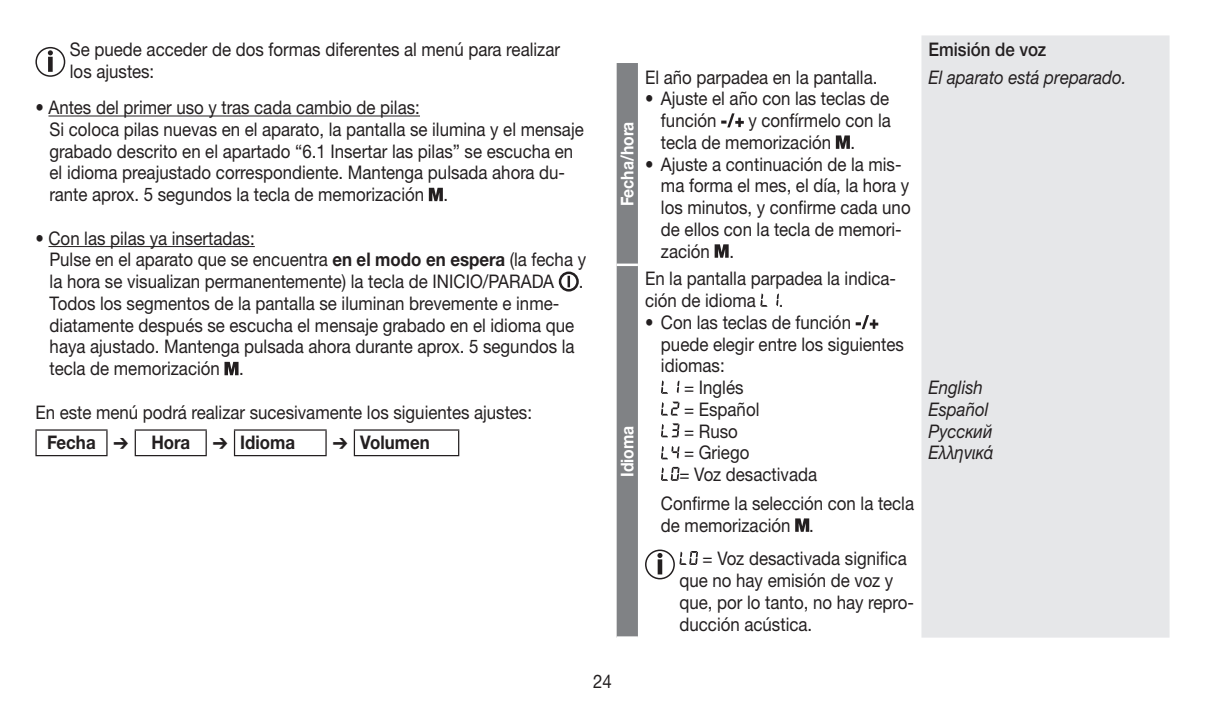
<style>
.page{position:relative;width:1205px;height:709px;background:#fff}
.page>*{position:absolute;margin:0;border:0;box-sizing:border-box;transform-origin:0 0}
.t1{font:18.75px/21.8px "Helvetica Neue LTW1 G";color:#231f20;scale:.9 1}
.t2{font:italic 18.75px/21.8px "Helvetica Neue LTW1 G";color:#231f20;scale:.9 1}
.t3{font:500 18.75px "Helvetica Neue LTW1 G";color:#231f20;scale:.9 1}
.t4{font:700 18.75px "Helvetica Neue LTW1 G";color:#231f20;scale:.9 1}
.t5{font:700 17.5px "Helvetica Neue LTW1 G";color:#fff;scale:.9 1}
.s1{font-weight:700}
</style>
<div class="page">
<hr style="left:48px;top:115px;width:372px;height:1px;background:#231f20">
<hr style="left:48px;top:246px;width:207px;height:1px;background:#231f20">
<div style="left:35px;top:47px;width:30px;height:30px;border:2px solid #231f20;border-radius:50%"></div>
<div style="left:48px;top:57px;width:5px;height:15px;border:2px solid #231f20"></div>
<svg style="left:48px;top:50px;width:5px;height:5px"></svg>
<svg style="left:429px;top:188px;width:14px;height:13px"></svg>
<div style="left:559px;top:271px;width:20px;height:20px;border:2px solid #231f20;border-radius:50%"></div>
<svg style="left:567px;top:276px;width:3px;height:11px"></svg>
<svg style="left:224px;top:362px;width:14px;height:13px"></svg>
<hr style="left:35px;top:429px;width:73px;height:1px;background:#231f20">
<hr style="left:35px;top:430px;width:2px;height:25px;background:#231f20">
<hr style="left:106px;top:430px;width:2px;height:25px;background:#231f20">
<hr style="left:135px;top:429px;width:72px;height:1px;background:#231f20">
<svg style="left:135px;top:430px;width:1px;height:25px"></svg>
<svg style="left:206px;top:430px;width:1px;height:25px"></svg>
<hr style="left:234px;top:429px;width:93px;height:1px;background:#231f20">
<svg style="left:234px;top:430px;width:1px;height:25px"></svg>
<hr style="left:325px;top:430px;width:2px;height:25px;background:#231f20">
<hr style="left:354px;top:429px;width:105px;height:1px;background:#231f20">
<svg style="left:354px;top:430px;width:1px;height:25px"></svg>
<svg style="left:458px;top:430px;width:1px;height:25px"></svg>
<hr style="left:35px;top:455px;width:73px;height:1px;background:#231f20">
<hr style="left:135px;top:455px;width:72px;height:1px;background:#231f20">
<hr style="left:234px;top:455px;width:93px;height:1px;background:#231f20">
<hr style="left:354px;top:455px;width:105px;height:1px;background:#231f20">
<div style="left:921px;top:35px;width:248px;height:602px;background:#e6e7e9"></div>
<div style="left:617px;top:63px;width:21px;height:573px;background:#808285"></div>
<hr style="left:617px;top:263px;width:21px;height:3px;background:#fff">
<svg style="left:721px;top:113px;width:23px;height:14px"></svg>
<svg style="left:836px;top:135px;width:14px;height:14px"></svg>
<svg style="left:714px;top:244px;width:15px;height:14px"></svg>
<svg style="left:760px;top:293px;width:19px;height:14px"></svg>
<svg style="left:855px;top:315px;width:23px;height:14px"></svg>
<svg style="left:661px;top:380px;width:18px;height:14px"></svg>
<svg style="left:661px;top:401px;width:18px;height:14px"></svg>
<svg style="left:661px;top:423px;width:18px;height:14px"></svg>
<svg style="left:661px;top:446px;width:18px;height:13px"></svg>
<svg style="left:661px;top:467px;width:18px;height:14px"></svg>
<svg style="left:795px;top:518px;width:14px;height:14px"></svg>
<div style="left:645px;top:549px;width:30px;height:30px;border:2px solid #231f20;border-radius:50%"></div>
<div style="left:658px;top:559px;width:4px;height:15px;border:2px solid #231f20"></div>
<svg style="left:657px;top:553px;width:5px;height:5px"></svg>
<svg style="left:679px;top:551px;width:19px;height:14px"></svg>
<p class="t1" style="left:70px;top:39px;width:546px">Se puede acceder de dos formas diferentes al menú para realizar los ajustes:</p>
<p class="t1" style="left:50px;top:96px;width:595px;text-indent:-14px">• Antes del primer uso y tras cada cambio de pilas:<br>Si coloca pilas nuevas en el aparato, la pantalla se ilumina y el mensaje grabado descrito en el apartado “6.1 Insertar las pilas” se escucha en el idioma preajustado correspondiente. Mantenga pulsada ahora du&shy;rante aprox. 5 segundos la tecla de memorización .</p>
<p class="t1" style="left:50px;top:227px;width:597px;text-indent:-14px">• Con las pilas ya insertadas:<br>Pulse en el aparato que se encuentra <span class="s1">en el modo en espera</span> (la fecha y la hora se visualizan permanentemente) la tecla de INICIO/PARADA</p>
<p class="t1" style="left:579px;top:270px;width:7px">.</p>
<p class="t1" style="left:50px;top:292px;width:585px">Todos los segmentos de la pantalla se iluminan brevemente e inme&shy;diatamente después se escucha el mensaje grabado en el idioma que haya ajustado. Mantenga pulsada ahora durante aprox. 5 segundos la tecla de memorización .</p>
<p class="t1" style="left:47px;top:397px;width:540px;line-height:30.2px;text-indent:-12px">En este menú podrá realizar sucesivamente los siguientes ajustes:<br><span class="s1">Fecha</span> ➔ <span class="s1">Hora</span> ➔ <span class="s1">Idioma</span></p>
<p class="t4" style="left:333px;top:431px;width:109px">➔ Volumen</p>
<p class="t5" style="left:616px;top:206px;width:96px;rotate:-90deg">Fecha/hora</p>
<p class="t5" style="left:616px;top:477px;width:58px;rotate:-90deg">Idioma</p>
<p class="t3" style="left:928px;top:38px;width:132px">Emisión de voz</p>
<p class="t1" style="left:645px;top:66px;width:260px">El año parpadea en la pantalla.</p>
<p class="t2" style="left:928px;top:66px;width:221px">El aparato está preparado.</p>
<p class="t1" style="left:661px;top:88px;width:255px;text-indent:-16px">• Ajuste el año con las teclas de función</p>
<p class="t1" style="left:661px;top:109px;width:257px;text-indent:87px">y confírmelo con la tecla de memorización .</p>
<p class="t1" style="left:661px;top:153px;width:279px;text-indent:-16px">• Ajuste a continuación de la mis&shy;ma forma el mes, el día, la hora y los minutos, y confirme cada uno de ellos con la tecla de memori&shy;zación .</p>
<p class="t1" style="left:645px;top:267px;width:281px">En la pantalla parpadea la indica&shy;ción de idioma .</p>
<p class="t1" style="left:645px;top:311px;width:230px">• Con las teclas de función</p>
<p class="t1" style="left:661px;top:333px;width:271px">puede elegir entre los siguientes</p>
<p class="t1" style="left:661px;top:354px;width:72px">idiomas:</p>
<p class="t1" style="left:684px;top:376px;width:68px">= Inglés</p>
<p class="t1" style="left:684px;top:398px;width:85px">= Español</p>
<p class="t1" style="left:684px;top:420px;width:61px">= Ruso</p>
<p class="t1" style="left:684px;top:441px;width:74px">= Griego</p>
<p class="t1" style="left:679px;top:463px;width:154px">= Voz desactivada</p>
<p class="t1" style="left:661px;top:492px;width:283px">Confirme la selección con la tecla de memorización .</p>
<p class="t1" style="left:679px;top:547px;width:262px;text-indent:23px">= Voz desactivada significa que no hay emisión de voz y que, por lo tanto, no hay repro&shy;ducción acústica.</p>
<p class="t2" style="left:928px;top:376px;width:74px">English<br>Español<br>Русский<br>Ελληνικά</p>
<p class="t1" style="left:593px;top:670px;width:22px">24</p>
</div>
